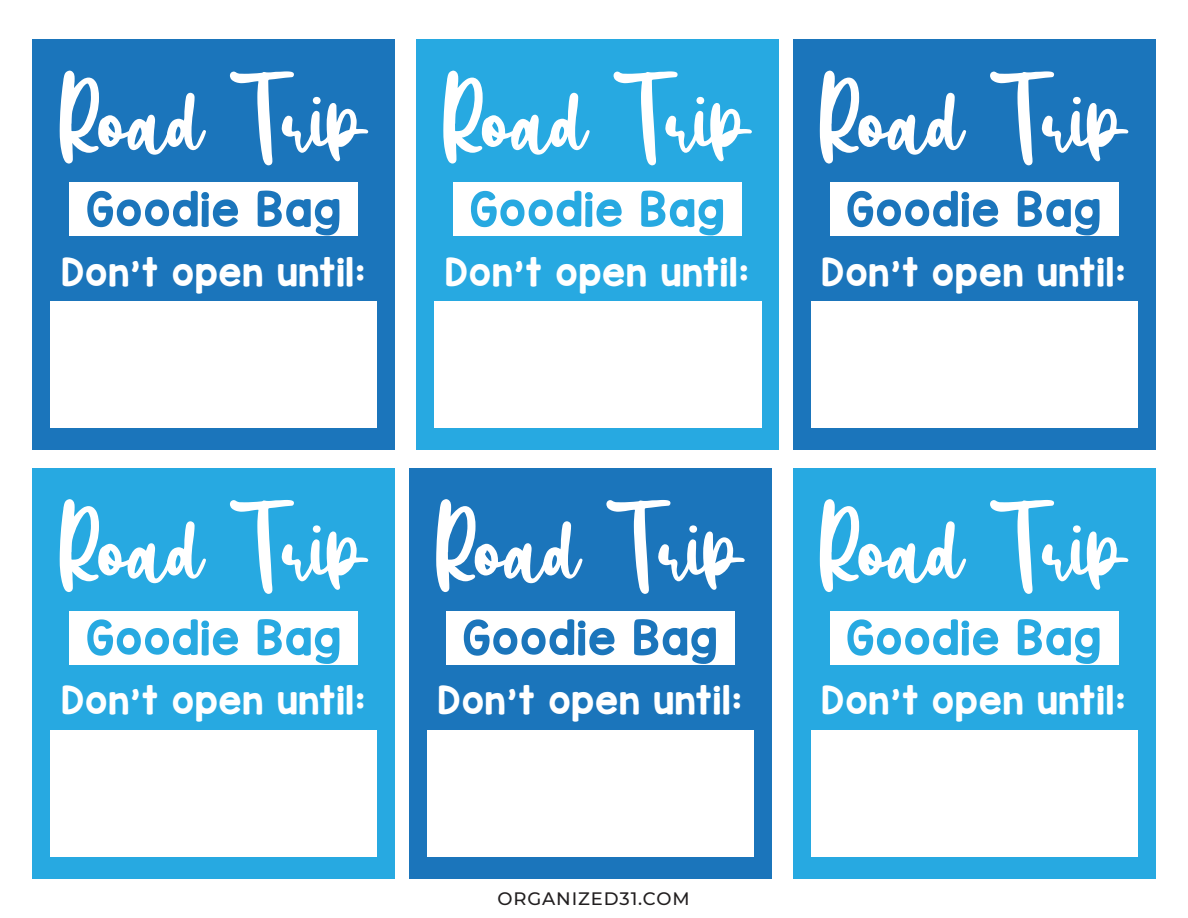
<style>
.page{position:relative;width:1188px;height:918px;background:#fff}
.page>*{position:absolute;margin:0;border:0;box-sizing:border-box;transform-origin:0 0}
.t1{font:90.6px "Hachiko";color:#fff}
.t2{font:33.45px "KG Red Hands";letter-spacing:.025em;color:#fff}
.t3{font:500 18px "Montserrat";letter-spacing:.05em;color:#221f20}
</style>
<div class="page">
<div style="left:33px;top:40px;width:362px;height:410px;background:#1b75bb"></div>
<div style="left:70px;top:182px;width:288px;height:54px;background:#fff"></div>
<svg style="left:87px;top:191px;width:151px;height:36px"></svg>
<svg style="left:258px;top:191px;width:81px;height:44px"></svg>
<div style="left:50px;top:302px;width:327px;height:126px;background:#fff"></div>
<div style="left:416px;top:40px;width:363px;height:410px;background:#27a9e1"></div>
<div style="left:453px;top:182px;width:289px;height:54px;background:#fff"></div>
<svg style="left:471px;top:191px;width:151px;height:36px"></svg>
<svg style="left:641px;top:191px;width:82px;height:44px"></svg>
<div style="left:434px;top:302px;width:327px;height:126px;background:#fff"></div>
<div style="left:33px;top:468px;width:362px;height:410px;background:#27a9e1"></div>
<div style="left:70px;top:611px;width:288px;height:54px;background:#fff"></div>
<svg style="left:87px;top:619px;width:151px;height:37px"></svg>
<svg style="left:258px;top:619px;width:81px;height:45px"></svg>
<div style="left:50px;top:730px;width:327px;height:127px;background:#fff"></div>
<div style="left:409px;top:468px;width:363px;height:410px;background:#1b75bb"></div>
<div style="left:446px;top:611px;width:289px;height:54px;background:#fff"></div>
<svg style="left:464px;top:619px;width:151px;height:37px"></svg>
<svg style="left:634px;top:619px;width:82px;height:45px"></svg>
<div style="left:427px;top:730px;width:327px;height:127px;background:#fff"></div>
<div style="left:793px;top:40px;width:362px;height:410px;background:#1b75bb"></div>
<div style="left:830px;top:182px;width:288px;height:54px;background:#fff"></div>
<svg style="left:847px;top:191px;width:151px;height:36px"></svg>
<svg style="left:1018px;top:191px;width:82px;height:44px"></svg>
<div style="left:811px;top:302px;width:327px;height:126px;background:#fff"></div>
<div style="left:793px;top:468px;width:362px;height:410px;background:#27a9e1"></div>
<div style="left:830px;top:611px;width:288px;height:54px;background:#fff"></div>
<svg style="left:847px;top:619px;width:151px;height:37px"></svg>
<svg style="left:1018px;top:619px;width:82px;height:45px"></svg>
<div style="left:811px;top:730px;width:327px;height:127px;background:#fff"></div>
<h1 class="t1" style="left:60px;top:71px;width:307px">Road Trip</h1>
<p class="t2" style="left:61px;top:256px;width:306px">Don’t open until:</p>
<h1 class="t1" style="left:443px;top:71px;width:307px">Road Trip</h1>
<p class="t2" style="left:445px;top:256px;width:306px">Don’t open until:</p>
<h1 class="t1" style="left:820px;top:71px;width:307px">Road Trip</h1>
<p class="t2" style="left:822px;top:256px;width:306px">Don’t open until:</p>
<h1 class="t1" style="left:60px;top:499px;width:307px">Road Trip</h1>
<p class="t2" style="left:61px;top:685px;width:306px">Don’t open until:</p>
<h1 class="t1" style="left:436px;top:499px;width:307px">Road Trip</h1>
<p class="t2" style="left:438px;top:685px;width:306px">Don’t open until:</p>
<p class="t3" style="left:497px;top:888px;width:194px">ORGANIZED31.COM</p>
<h1 class="t1" style="left:820px;top:499px;width:307px">Road Trip</h1>
<p class="t2" style="left:822px;top:685px;width:306px">Don’t open until:</p>
</div>
